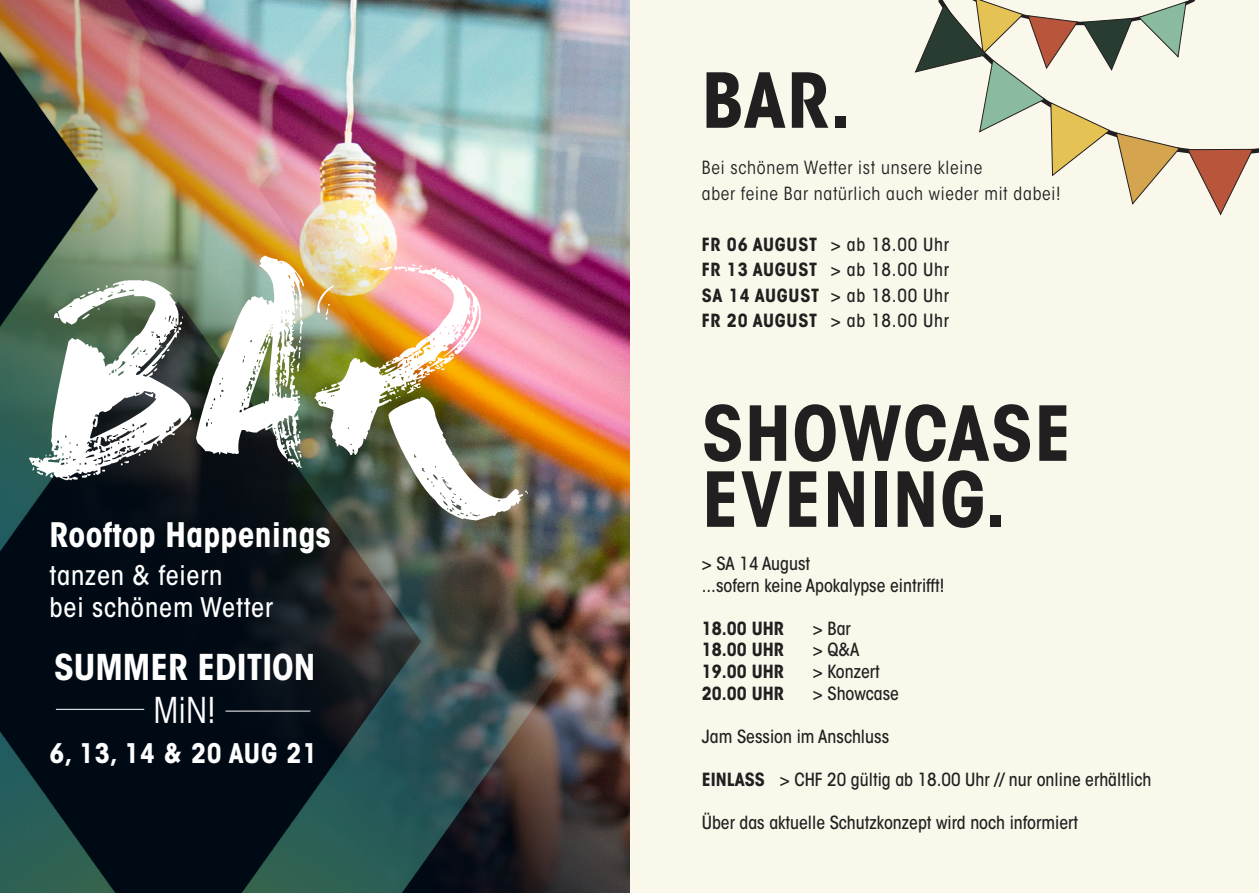
<style>
.page{position:relative;width:1259px;height:893px;background:#faf8eb}
.page>*{position:absolute;margin:0;border:0;box-sizing:border-box;transform-origin:0 0}
.t1{font:235.05px "Dry Brush";color:#fff}
.t2{font:700 condensed 75px/66px "ITC Avant Garde Std";letter-spacing:.02em;color:#231f20}
.t3{font:700 condensed 35.4px "ITC Avant Garde Std";color:#fff}
.t4{font:condensed 35.4px "ITC Avant Garde Std";color:#fff}
.t5{font:700 condensed 33.6px "ITC Avant Garde Std";letter-spacing:.01em;color:#fff}
.t6{font:500 condensed 26.85px/31.3px "ITC Avant Garde Std";letter-spacing:.03em;color:#fff}
.t7{font:700 condensed 26.85px "ITC Avant Garde Std";letter-spacing:.03em;color:#fff}
.t8{font:500 condensed 18px/25.5px "ITC Avant Garde Std";color:#231f20;text-align:justify}
.t9{font:condensed 18px/25.5px "ITC Avant Garde Std";letter-spacing:.04em;color:#231f20}
.t10{font:700 condensed 18px "ITC Avant Garde Std";color:#231f20}
.s1{font-weight:700}
</style>
<div class="page">
<img style="left:0;top:0;width:629px;height:893px">
<hr style="left:225px;top:711px;width:85px;height:1px;background:#fff">
<hr style="left:56px;top:709px;width:88px;height:1px;background:#fff">
<svg style="left:914px;top:0;width:340px;height:216px"></svg>
<h1 class="t1" style="left:43px;top:232px;width:447px">BAR</h1>
<h3 class="t5" style="left:50px;top:514px;width:283px">Rooftop Happenings</h3>
<h3 class="t6" style="left:50px;top:560px;width:225px">tanzen &amp; feiern<br>bei schönem Wetter</h3>
<h3 class="t3" style="left:54px;top:645px;width:263px">SUMMER EDITION</h3>
<h3 class="t4" style="left:154px;top:688px;width:64px">MiN!</h3>
<h3 class="t7" style="left:50px;top:736px;width:269px">6, 13, 14 &amp; 20 AUG 21</h3>
<h2 class="t2" style="left:702px;top:67px;width:151px">BAR.</h2>
<p class="t9" style="left:702px;top:155px;width:360px">Bei schönem Wetter ist unsere kleine<br>aber feine Bar natürlich auch wieder mit dabei!</p>
<p class="t8" style="left:702px;top:231px;width:249px"><span class="s1">FR 06 AUGUST</span> &gt; ab 18.00 Uhr <span class="s1">FR 13 AUGUST</span> &gt; ab 18.00 Uhr <span class="s1">SA 14 AUGUST</span> &gt; ab 18.00 Uhr <span class="s1">FR 20 AUGUST</span> &gt; ab 18.00 Uhr</p>
<h2 class="t2" style="left:702px;top:400px;width:371px">SHOWCASE<br>EVENING.</h2>
<p class="t8" style="left:702px;top:553px;width:244px;line-height:21.6px">&gt; SA 14 August<br>...sofern keine Apokalypse eintrifft!</p>
<p class="t10" style="left:702px;top:617px;width:84px">18.00 UHR</p>
<p class="t8" style="left:813px;top:615px;width:40px">&gt; Bar</p>
<p class="t10" style="left:702px;top:638px;width:84px">18.00 UHR</p>
<p class="t8" style="left:813px;top:637px;width:48px">&gt; Q&amp;A</p>
<p class="t10" style="left:702px;top:660px;width:84px">19.00 UHR</p>
<p class="t8" style="left:813px;top:659px;width:69px">&gt; Konzert</p>
<p class="t10" style="left:702px;top:682px;width:84px">20.00 UHR</p>
<p class="t8" style="left:813px;top:680px;width:88px">&gt; Showcase</p>
<p class="t8" style="left:702px;top:723px;width:189px">Jam Session im Anschluss</p>
<p class="t8" style="left:702px;top:767px;width:451px"><span class="s1">EINLASS</span> &gt; CHF 20 gültig ab 18.00 Uhr // nur online erhältlich</p>
<p class="t8" style="left:702px;top:810px;width:378px">Über das aktuelle Schutzkonzept wird noch informiert</p>
</div>
